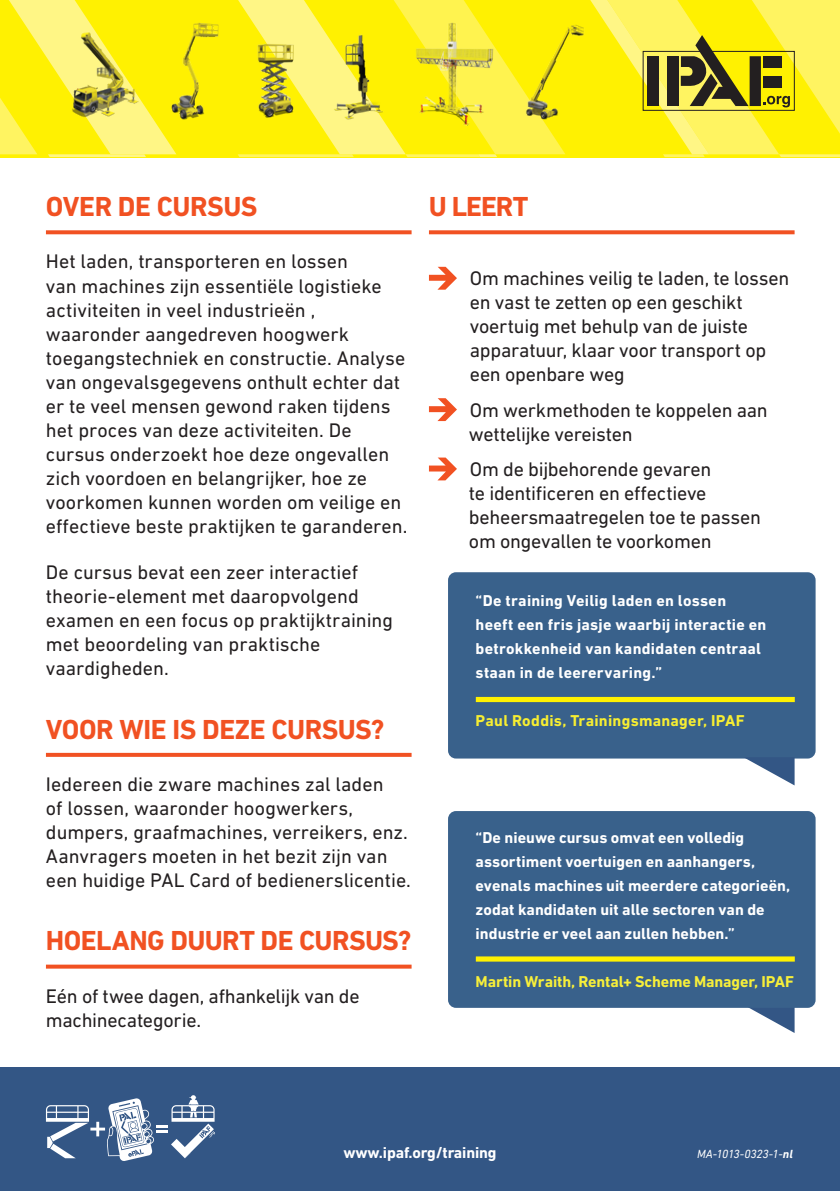
<style>
.page{position:relative;width:840px;height:1191px;background:#fff}
.page>*{position:absolute;margin:0;border:0;box-sizing:border-box;transform-origin:0 0}
.intro_copy{font:700 28px "DIN Next LT Pro";letter-spacing:-.015em;color:#f15122}
.intro_copy-2{font:20px/24px "DIN Next LT Pro";color:#231f20}
.t1{font:700 16px/24px "DIN Next LT Pro";letter-spacing:.005em;color:#fff}
.t2{font:700 16px "DIN Next LT Pro";letter-spacing:-.005em;color:#f7ef3a}
.t3{font:700 16px "DIN Next LT Pro";letter-spacing:.015em;color:#f7ee32}
.t4{font:italic 12px "DIN Next LT Pro";letter-spacing:-.025em;color:#fff}
.s1{font-weight:700}
</style>
<div class="page">
<svg style="left:0;top:0;width:176px;height:157px;background:#fff22a"></svg>
<svg style="left:237px;top:143px;width:328px;height:14px;background:#fff22f"></svg>
<div style="left:0;top:1067px;width:839px;height:124px;background:#335685"></div>
<svg style="left:46px;top:230px;width:365px;height:4px"></svg>
<svg style="left:46px;top:753px;width:365px;height:4px"></svg>
<svg style="left:46px;top:964px;width:365px;height:4px"></svg>
<svg style="left:429px;top:230px;width:365px;height:4px"></svg>
<svg style="left:429px;top:267px;width:27px;height:23px"></svg>
<svg style="left:429px;top:398px;width:27px;height:23px"></svg>
<svg style="left:429px;top:457px;width:27px;height:23px"></svg>
<svg style="left:590px;top:0;width:249px;height:157px;background:#e2d631"></svg>
<img style="left:47px;top:0;width:567px;height:143px">
<div style="left:448px;top:572px;width:367px;height:186px;background:#39618b;border-radius:8px"></div>
<svg style="left:743px;top:758px;width:51px;height:27px"></svg>
<svg style="left:743px;top:1007px;width:51px;height:26px"></svg>
<div style="left:475px;top:697px;width:319px;height:5px;background:#fff101"></div>
<div style="left:448px;top:811px;width:367px;height:196px;background:#39618b;border-radius:8px"></div>
<div style="left:475px;top:956px;width:319px;height:5px;background:#fff101"></div>
<svg style="left:46px;top:1095px;width:169px;height:66px"></svg>
<p class="intro_copy" style="left:46px;top:190px;width:213px">OVER DE CURSUS</p>
<p class="intro_copy-2" style="left:46px;top:249px;width:363px">Het laden, transporteren en lossen<br>van machines zijn essentiële logistieke activiteiten in veel industrieën , waaronder aangedreven hoogwerk toegangstechniek en constructie. Analyse van ongevalsgegevens onthult echter dat er te veel mensen gewond raken tijdens het proces van deze activiteiten. De cursus onderzoekt hoe deze ongevallen zich voordoen en belangrijker, hoe ze voorkomen kunnen worden om veilige en effectieve beste praktijken te garanderen.</p>
<p class="intro_copy-2" style="left:46px;top:560px;width:348px">De cursus bevat een zeer interactief theorie-element met daaropvolgend examen en een focus op praktijktraining met beoordeling van praktische vaardigheden.</p>
<p class="intro_copy" style="left:46px;top:713px;width:340px">VOOR WIE IS DEZE CURSUS?</p>
<p class="intro_copy-2" style="left:46px;top:772px;width:366px">Iedereen die zware machines zal laden<br>of lossen, waaronder hoogwerkers, dumpers, graafmachines, verreikers, enz.<br>Aanvragers moeten in het bezit zijn van een huidige PAL Card of bedienerslicentie.</p>
<p class="intro_copy" style="left:46px;top:924px;width:367px">HOELANG DUURT DE CURSUS?</p>
<p class="intro_copy-2" style="left:46px;top:983px;width:315px">Eén of twee dagen, afhankelijk van de machinecategorie.</p>
<p class="intro_copy" style="left:428px;top:190px;width:101px">U LEERT</p>
<p class="intro_copy-2" style="left:469px;top:266px;width:321px">Om machines veilig te laden, te lossen en vast te zetten op een geschikt voertuig met behulp van de juiste apparatuur, klaar voor transport op een openbare weg</p>
<p class="intro_copy-2" style="left:468px;top:398px;width:300px">Om werkmethoden te koppelen aan wettelijke vereisten</p>
<p class="intro_copy-2" style="left:468px;top:457px;width:293px">Om de bijbehorende gevaren<br>te identificeren en effectieve beheersmaatregelen toe te passen om ongevallen te voorkomen</p>
<p class="t1" style="left:475px;top:589px;width:292px">“De training Veilig laden en lossen heeft een fris jasje waarbij interactie en betrokkenheid van kandidaten centraal staan in de leerervaring.”</p>
<p class="t3" style="left:475px;top:711px;width:270px">Paul Roddis, Trainingsmanager, IPAF</p>
<p class="t1" style="left:475px;top:825px;width:316px">“De nieuwe cursus omvat een volledig assortiment voertuigen en aanhangers, evenals machines uit meerdere categorieën, zodat kandidaten uit alle sectoren van de industrie er veel aan zullen hebben.”</p>
<p class="t2" style="left:475px;top:971px;width:320px">Martin Wraith, Rental+ Scheme Manager, IPAF</p>
<p class="t1" style="left:343px;top:1140px;width:155px">www.ipaf.org/training</p>
<p class="t4" style="left:696px;top:1146px;width:97px">MA-1013-0323-1-<span class="s1">nl</span></p>
</div>
